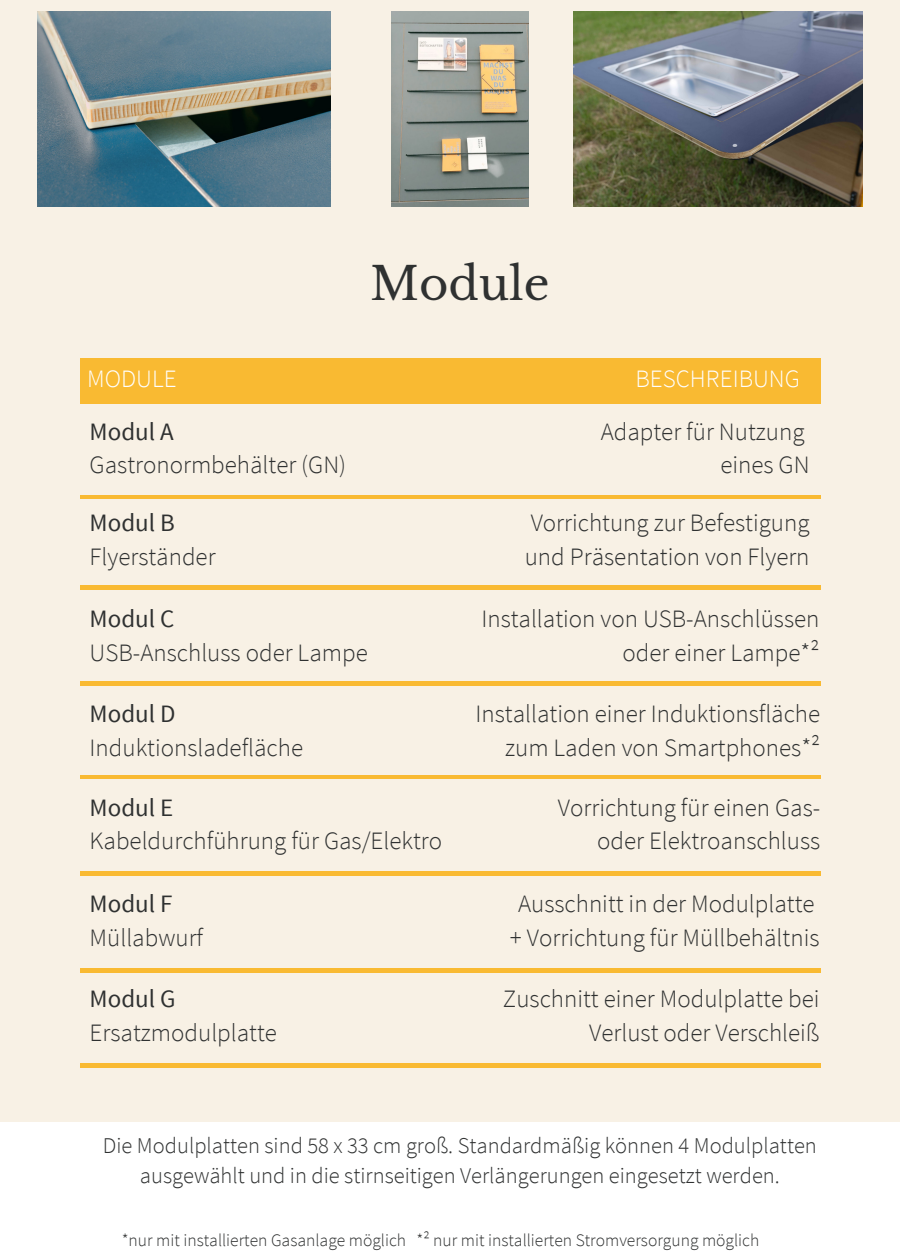
<style>
.page{position:relative;width:900px;height:1260px;background:#f8f1e5}
.page>*{position:absolute;margin:0;border:0;box-sizing:border-box;transform-origin:0 0}
.t1{font:45px "Libre Baskerville";color:#2f3131}
.t2{font:300 25px/33.8px "Source Sans Pro";color:#2f3131;text-align:right}
.t3{font:25px "Source Sans Pro";color:#2f3131}
.t4{font:300 25px "Source Sans Pro";color:#fff}
.t5{font:300 22.5px/30px "Source Sans Pro";color:#2f3131;text-align:center}
.t6{font:300 17.5px "Source Sans Pro";color:#2f3131}
</style>
<div class="page">
<div style="left:80px;top:358px;width:741px;height:45px;background:#f9ba32"></div>
<hr style="left:80px;top:495px;width:741px;height:4px;background:#f9ba32">
<hr style="left:80px;top:586px;width:740px;height:4px;background:#f9ba32">
<hr style="left:80px;top:682px;width:740px;height:4px;background:#f9ba32">
<hr style="left:80px;top:775px;width:741px;height:4px;background:#f9ba32">
<hr style="left:80px;top:872px;width:741px;height:3px;background:#f9ba32">
<hr style="left:80px;top:969px;width:741px;height:4px;background:#f9ba32">
<hr style="left:80px;top:1064px;width:741px;height:3px;background:#f9ba32">
<img style="left:38px;top:12px;width:292px;height:195px">
<div style="left:0;top:1122px;width:900px;height:138px;background:#fff"></div>
<img style="left:392px;top:12px;width:137px;height:195px">
<img style="left:573px;top:12px;width:289px;height:195px">
<p class="t1" style="left:370px;top:257px;width:181px">Module</p>
<p class="t4" style="left:87px;top:363px;width:91px">MODULE</p>
<p class="t4" style="left:635px;top:363px;width:166px">BESCHREIBUNG</p>
<p class="t2" style="left:601px;top:414px;width:205px">Adapter für Nutzung</p>
<p class="t2" style="left:720px;top:448px;width:91px">eines GN</p>
<p class="t3" style="left:90px;top:507px;width:87px">Modul B</p>
<p class="t2" style="left:90px;top:539px;width:128px">Flyerständer</p>
<p class="t3" style="left:90px;top:415px;width:86px">Modul A</p>
<p class="t2" style="left:90px;top:448px;width:258px">Gastronormbehälter (GN)</p>
<p class="t2" style="left:525px;top:506px;width:286px;text-align:left">Vorrichtung zur Befestigung und Präsentation von Flyern</p>
<p class="t2" style="left:481px;top:602px;width:340px">Installation von USB-Anschlüssen oder einer Lampe*²</p>
<p class="t2" style="left:476px;top:697px;width:346px">Installation einer Induktionsfläche zum Laden von Smartphones*²</p>
<p class="t2" style="left:558px;top:790px;width:264px">Vorrichtung für einen Gas&shy;oder Elektroanschluss</p>
<p class="t3" style="left:90px;top:603px;width:86px">Modul C</p>
<p class="t2" style="left:90px;top:635px;width:280px">USB-Anschluss oder Lampe</p>
<p class="t3" style="left:90px;top:698px;width:87px">Modul D</p>
<p class="t2" style="left:90px;top:730px;width:215px">Induktionsladefläche</p>
<p class="t3" style="left:90px;top:791px;width:85px">Modul E</p>
<p class="t2" style="left:90px;top:824px;width:354px">Kabeldurchführung für Gas/Elektro</p>
<p class="t3" style="left:90px;top:887px;width:84px">Modul F</p>
<p class="t2" style="left:90px;top:920px;width:115px">Müllabwurf</p>
<p class="t2" style="left:518px;top:886px;width:298px">Ausschnitt in der Modulplatte</p>
<p class="t2" style="left:510px;top:920px;width:311px">+ Vorrichtung für Müllbehältnis</p>
<p class="t2" style="left:503px;top:981px;width:318px">Zuschnitt einer Modulplatte bei<br>Verlust oder Verschleiß</p>
<p class="t3" style="left:90px;top:982px;width:88px">Modul G</p>
<p class="t2" style="left:90px;top:1015px;width:189px">Ersatzmodulplatte</p>
<p class="t5" style="left:103px;top:1130px;width:715px">Die Modulplatten sind 58 x 33 cm groß. Standardmäßig können 4 Modulplatten ausgewählt und in die stirnseitigen Verlängerungen eingesetzt werden.</p>
<p class="t6" style="left:122px;top:1229px;width:639px">*nur mit installierten Gasanlage möglich *² nur mit installierten Stromversorgung möglich</p>
</div>
